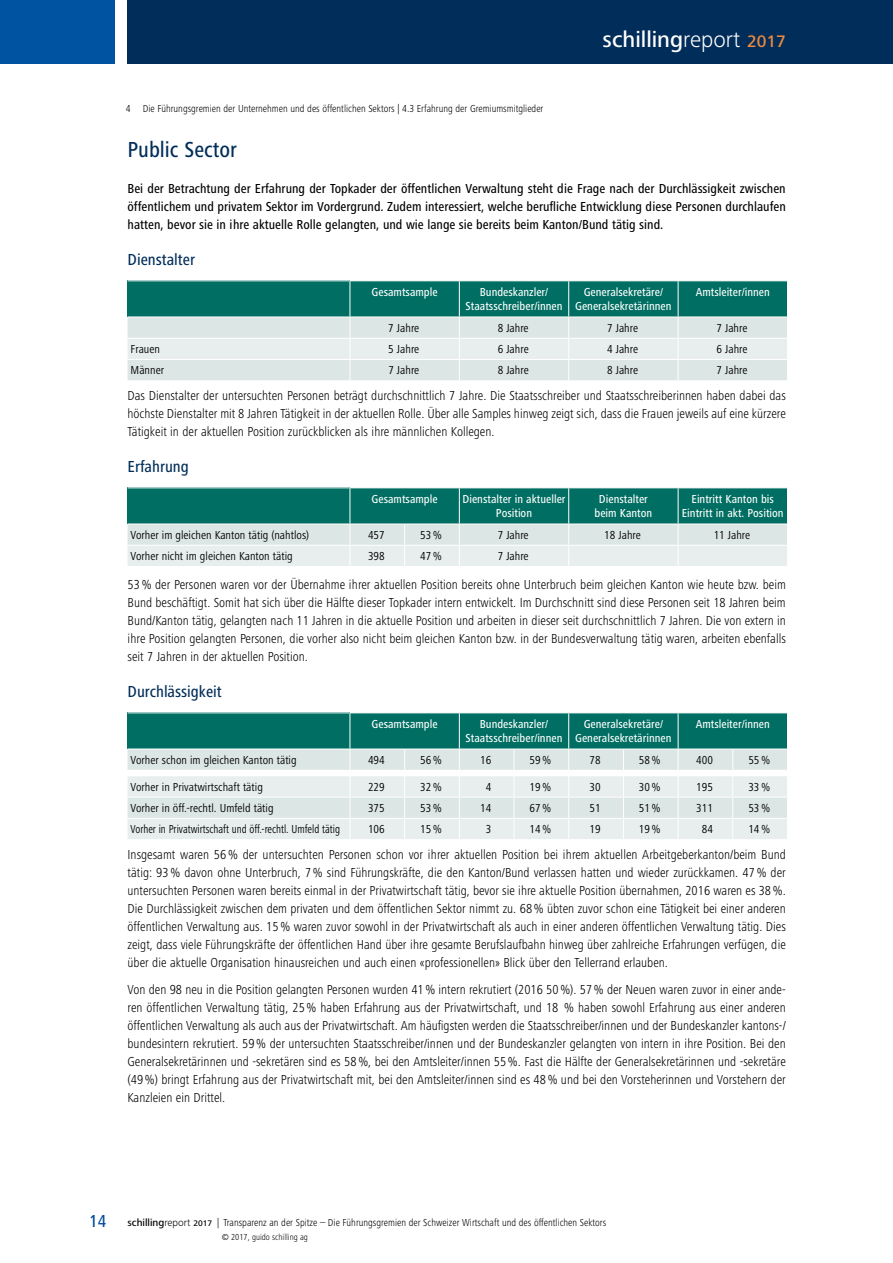
<style>
.page{position:relative;width:893px;height:1263px;background:#fff}
.page>*{position:absolute;margin:0;border:0;box-sizing:border-box;transform-origin:0 0}
.t1{font:500 22.95px "Frutiger Next Pro";color:#fff}
.t2{font:500 condensed 22.5px "Frutiger Next Pro";color:#002d59}
.t3{font:500 condensed 16.5px "Frutiger Next Pro";color:#002d59}
.t4{font:300 condensed 13.5px/18px "Frutiger Next Pro";color:#000;text-align:justify}
.t5{font:500 condensed 13.5px/18px "Frutiger Next Pro";color:#000;text-align:justify}
.t6{font:condensed 12px "Frutiger Next Pro";color:#000}
.t7{font:500 condensed 12px/14.4px "Frutiger Next Pro";color:#fff;text-align:center}
.t8{font:condensed 12px "Frutiger Next Pro";color:#000;scale:.9 1}
.t9{font:300 condensed 10.5px "Frutiger Next Pro";color:#000}
.t10{font:300 condensed 9px "Frutiger Next Pro";color:#000}
.s1{font-weight:300}
.s2{font-size:17.25px;color:#f18a3d}
.s3{font-weight:500;font-size:18px;color:#004d9d}
.s4{font-weight:500;font-stretch:normal}
.s5{font-stretch:normal}
.s6{font-weight:500;font-stretch:normal;font-size:8.4px}
</style>
<div class="page">
<div style="left:0;top:0;width:115px;height:64px;background:#0053a1"></div>
<div style="left:128px;top:0;width:765px;height:64px;background:#002d59"></div>
<svg style="left:128px;top:281px;width:659px;height:99px;background:#91beb8"></svg>
<hr style="left:349px;top:281px;width:1px;height:36px;background:#fff">
<hr style="left:459px;top:281px;width:1px;height:36px;background:#fff">
<hr style="left:568px;top:281px;width:1px;height:36px;background:#fff">
<hr style="left:678px;top:281px;width:1px;height:36px;background:#fff">
<svg style="left:128px;top:488px;width:659px;height:78px;background:#7db3ac"></svg>
<hr style="left:349px;top:488px;width:1px;height:36px;background:#fff">
<hr style="left:459px;top:488px;width:1px;height:36px;background:#fff">
<hr style="left:568px;top:488px;width:1px;height:36px;background:#fff">
<hr style="left:678px;top:488px;width:1px;height:36px;background:#fff">
<svg style="left:128px;top:713px;width:659px;height:126px;background:#a5c9c5"></svg>
<hr style="left:349px;top:713px;width:1px;height:36px;background:#fff">
<hr style="left:459px;top:713px;width:1px;height:36px;background:#fff">
<hr style="left:568px;top:713px;width:1px;height:36px;background:#fff">
<hr style="left:678px;top:713px;width:1px;height:36px;background:#fff">
<p class="t9" style="left:126px;top:103px;width:419px">4 Die Führungsgremien der Unternehmen und des öffentlichen Sektors | 4.3 Erfahrung der Gremiumsmitglieder</p>
<h1 class="t1" style="left:602px;top:27px;width:185px">schilling<span class="s1">report</span> <span class="s2">2017</span></h1>
<h2 class="t2" style="left:128px;top:137px;width:111px">Public Sector</h2>
<p class="t5" style="left:128px;top:180px;width:660px">Bei der Betrachtung der Erfahrung der Topkader der öffentlichen Verwaltung steht die Frage nach der Durchlässigkeit zwischen öffentlichem und privatem Sektor im Vordergrund. Zudem interessiert, welche berufliche Entwicklung diese Personen durchlaufen hatten, bevor sie in ihre aktuelle Rolle gelangten, und wie lange sie bereits beim Kanton/Bund tätig sind.</p>
<p class="t3" style="left:128px;top:250px;width:69px">Dienstalter</p>
<p class="t7" style="left:372px;top:285px;width:68px">Gesamtsample</p>
<p class="t7" style="left:466px;top:285px;width:98px">Bundeskanzler/<br>Staatsschreiber/innen</p>
<p class="t7" style="left:575px;top:285px;width:98px">Generalsekretäre/<br>Generalsekretärinnen</p>
<p class="t7" style="left:696px;top:285px;width:76px">Amtsleiter/innen</p>
<p class="t6" style="left:388px;top:321px;width:32px">7 Jahre</p>
<p class="t6" style="left:498px;top:321px;width:32px">8 Jahre</p>
<p class="t6" style="left:607px;top:321px;width:32px">7 Jahre</p>
<p class="t6" style="left:716px;top:321px;width:32px">7 Jahre</p>
<p class="t6" style="left:131px;top:342px;width:31px">Frauen</p>
<p class="t6" style="left:388px;top:342px;width:32px">5 Jahre</p>
<p class="t6" style="left:498px;top:342px;width:32px">6 Jahre</p>
<p class="t6" style="left:607px;top:342px;width:32px">4 Jahre</p>
<p class="t6" style="left:716px;top:342px;width:32px">6 Jahre</p>
<p class="t6" style="left:131px;top:364px;width:35px">Männer</p>
<p class="t6" style="left:388px;top:364px;width:32px">7 Jahre</p>
<p class="t6" style="left:498px;top:364px;width:32px">8 Jahre</p>
<p class="t6" style="left:607px;top:364px;width:32px">8 Jahre</p>
<p class="t6" style="left:716px;top:364px;width:32px">7 Jahre</p>
<p class="t4" style="left:128px;top:387px;width:660px">Das Dienstalter der untersuchten Personen beträgt durchschnittlich 7 Jahre. Die Staatsschreiber und Staatsschreiberinnen haben dabei das höchste Dienstalter mit 8 Jahren Tätigkeit in der aktuellen Rolle. Über alle Samples hinweg zeigt sich, dass die Frauen jeweils auf eine kürzere Tätigkeit in der aktuellen Position zurückblicken als ihre männlichen Kollegen.</p>
<p class="t3" style="left:128px;top:457px;width:63px">Erfahrung</p>
<p class="t7" style="left:372px;top:492px;width:68px">Gesamtsample</p>
<p class="t7" style="left:462px;top:492px;width:105px">Dienstalter in aktueller<br>Position</p>
<p class="t7" style="left:594px;top:492px;width:59px">Dienstalter beim Kanton</p>
<p class="t7" style="left:682px;top:492px;width:103px">Eintritt Kanton bis<br>Eintritt in akt. Position</p>
<p class="t6" style="left:131px;top:528px;width:180px">Vorher im gleichen Kanton tätig (nahtlos)</p>
<p class="t6" style="left:368px;top:528px;width:18px">457</p>
<p class="t6" style="left:420px;top:528px;width:23px">53%</p>
<p class="t6" style="left:498px;top:528px;width:32px">7 Jahre</p>
<p class="t6" style="left:604px;top:528px;width:38px">18 Jahre</p>
<p class="t6" style="left:714px;top:528px;width:38px">11 Jahre</p>
<p class="t6" style="left:131px;top:549px;width:164px">Vorher nicht im gleichen Kanton tätig</p>
<p class="t6" style="left:368px;top:549px;width:18px">398</p>
<p class="t6" style="left:420px;top:549px;width:23px">47%</p>
<p class="t6" style="left:498px;top:549px;width:32px">7 Jahre</p>
<p class="t4" style="left:128px;top:576px;width:660px">53% der Personen waren vor der Übernahme ihrer aktuellen Position bereits ohne Unterbruch beim gleichen Kanton wie heute bzw. beim Bund beschäftigt. Somit hat sich über die Hälfte dieser Topkader intern entwickelt. Im Durchschnitt sind diese Personen seit 18 Jahren beim Bund/Kanton tätig, gelangten nach 11 Jahren in die aktuelle Position und arbeiten in dieser seit durchschnittlich 7 Jahren. Die von extern in ihre Position gelangten Personen, die vorher also nicht beim gleichen Kanton bzw. in der Bundesverwaltung tätig waren, arbeiten ebenfalls seit 7 Jahren in der aktuellen Position.</p>
<p class="t3" style="left:128px;top:682px;width:96px">Durchlässigkeit</p>
<p class="t7" style="left:372px;top:717px;width:68px">Gesamtsample</p>
<p class="t7" style="left:466px;top:717px;width:98px">Bundeskanzler/<br>Staatsschreiber/innen</p>
<p class="t7" style="left:575px;top:717px;width:98px">Generalsekretäre/<br>Generalsekretärinnen</p>
<p class="t7" style="left:696px;top:717px;width:76px">Amtsleiter/innen</p>
<p class="t6" style="left:131px;top:753px;width:168px">Vorher schon im gleichen Kanton tätig</p>
<p class="t6" style="left:368px;top:753px;width:18px">494</p>
<p class="t6" style="left:420px;top:753px;width:23px">56%</p>
<p class="t6" style="left:480px;top:753px;width:13px">16</p>
<p class="t6" style="left:530px;top:753px;width:23px">59%</p>
<p class="t6" style="left:590px;top:753px;width:13px">78</p>
<p class="t6" style="left:639px;top:753px;width:23px">58%</p>
<p class="t6" style="left:696px;top:753px;width:18px">400</p>
<p class="t6" style="left:748px;top:753px;width:23px">55%</p>
<p class="t6" style="left:131px;top:780px;width:134px">Vorher in Privatwirtschaft tätig</p>
<p class="t6" style="left:368px;top:780px;width:18px">229</p>
<p class="t6" style="left:420px;top:780px;width:23px">32%</p>
<p class="t6" style="left:486px;top:780px;width:7px">4</p>
<p class="t6" style="left:530px;top:780px;width:23px">19%</p>
<p class="t6" style="left:590px;top:780px;width:13px">30</p>
<p class="t6" style="left:639px;top:780px;width:23px">30%</p>
<p class="t6" style="left:696px;top:780px;width:18px">195</p>
<p class="t6" style="left:748px;top:780px;width:23px">33%</p>
<p class="t6" style="left:131px;top:801px;width:145px">Vorher in öff.-rechtl. Umfeld tätig</p>
<p class="t6" style="left:368px;top:801px;width:18px">375</p>
<p class="t6" style="left:420px;top:801px;width:23px">53%</p>
<p class="t6" style="left:480px;top:801px;width:13px">14</p>
<p class="t6" style="left:530px;top:801px;width:23px">67%</p>
<p class="t6" style="left:590px;top:801px;width:13px">51</p>
<p class="t6" style="left:639px;top:801px;width:23px">51%</p>
<p class="t6" style="left:696px;top:801px;width:18px">311</p>
<p class="t6" style="left:748px;top:801px;width:23px">53%</p>
<p class="t8" style="left:131px;top:822px;width:234px">Vorher in Privatwirtschaft und öff.-rechtl. Umfeld tätig</p>
<p class="t6" style="left:368px;top:822px;width:18px">106</p>
<p class="t6" style="left:420px;top:822px;width:23px">15%</p>
<p class="t6" style="left:486px;top:822px;width:7px">3</p>
<p class="t6" style="left:530px;top:822px;width:23px">14%</p>
<p class="t6" style="left:590px;top:822px;width:13px">19</p>
<p class="t6" style="left:639px;top:822px;width:23px">19%</p>
<p class="t6" style="left:702px;top:822px;width:13px">84</p>
<p class="t6" style="left:748px;top:822px;width:23px">14%</p>
<p class="t4" style="left:128px;top:846px;width:660px">Insgesamt waren 56% der untersuchten Personen schon vor ihrer aktuellen Position bei ihrem aktuellen Arbeitgeberkanton/beim Bund tätig: 93% davon ohne Unterbruch, 7% sind Führungskräfte, die den Kanton/Bund verlassen hatten und wieder zurückkamen. 47% der untersuchten Personen waren bereits einmal in der Privatwirtschaft tätig, bevor sie ihre aktuelle Position übernahmen, 2016 waren es 38%.<br>Die Durchlässigkeit zwischen dem privaten und dem öffentlichen Sektor nimmt zu. 68% übten zuvor schon eine Tätigkeit bei einer anderen öffentlichen Verwaltung aus. 15% waren zuvor sowohl in der Privatwirtschaft als auch in einer anderen öffentlichen Verwaltung tätig. Dies zeigt, dass viele Führungskräfte der öffentlichen Hand über ihre gesamte Berufslaufbahn hinweg über zahlreiche Erfahrungen verfügen, die über die aktuelle Organisation hinausreichen und auch einen «professionellen» Blick über den Tellerrand erlauben.</p>
<p class="t4" style="left:128px;top:981px;width:660px">Von den 98 neu in die Position gelangten Personen wurden 41% intern rekrutiert (2016 50%). 57% der Neuen waren zuvor in einer ande&shy;ren öffentlichen Verwaltung tätig, 25% haben Erfahrung aus der Privatwirtschaft, und 18 % haben sowohl Erfahrung aus einer anderen öffentlichen Verwaltung als auch aus der Privatwirtschaft. Am häufigsten werden die Staatsschreiber/innen und der Bundeskanzler kantons-/ bundesintern rekrutiert. 59% der untersuchten Staatsschreiber/innen und der Bundeskanzler gelangten von intern in ihre Position. Bei den Generalsekretärinnen und -sekretären sind es 58%, bei den Amtsleiter/innen 55%. Fast die Hälfte der Generalsekretärinnen und -sekretäre (49%) bringt Erfahrung aus der Privatwirtschaft mit, bei den Amtsleiter/innen sind es 48% und bei den Vorsteherinnen und Vorstehern der Kanzleien ein Drittel.</p>
<p class="t9" style="left:89px;top:1216px;width:519px"><span class="s3">14</span> <span class="s4">schilling</span><span class="s5">report</span> <span class="s6">2017</span> | Transparenz an der Spitze – Die Führungsgremien der Schweizer Wirtschaft und des öffentlichen Sektors</p>
<p class="t10" style="left:222px;top:1232px;width:88px">© 2017, guido schilling ag</p>
</div>
